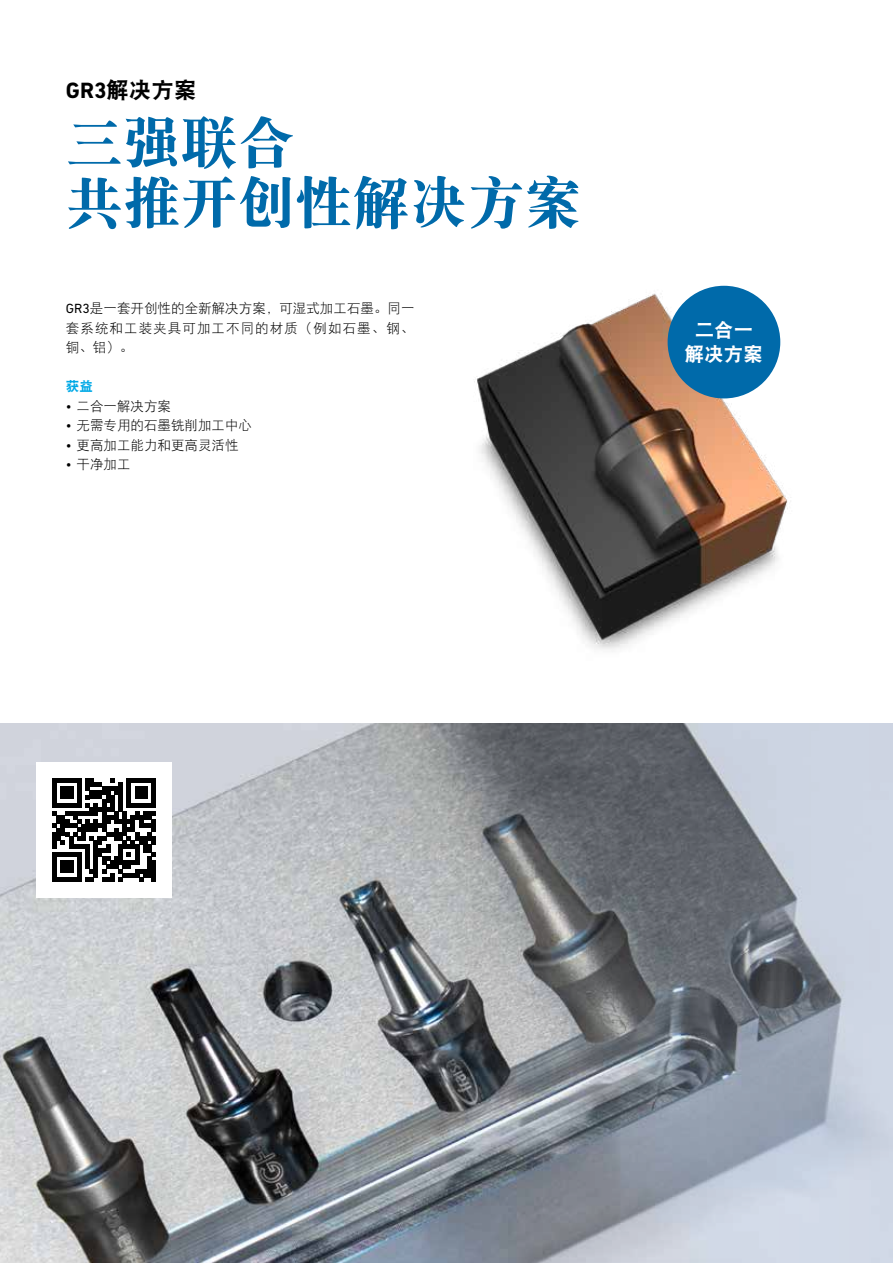
<style>
.page{position:relative;width:893px;height:1263px;background:#fff}
.page>*{position:absolute;margin:0;border:0;box-sizing:border-box;transform-origin:0 0}
.t1{font:57px/60px "DF Song GB W9";letter-spacing:.005em;color:#006aaa}
.t2{font:22.5px "DF Hei GB W9";color:#000}
.t3{font:19.5px/24px "DF Hei GB W9";color:#fff;text-align:center}
.t4{font:13.5px/19.5px "DF Hei GB W3";color:#000;text-align:justify}
.t5{font:13.5px "DF Hei GB W9";color:#00a9e6}
.s1{font-family:"DIN Next W1 G";font-weight:700}
.s2{font-family:"DIN Next W1 G"}
</style>
<div class="page">
<img style="left:111px;top:285px;width:782px;height:439px">
<img style="left:0;top:724px;width:893px;height:539px">
<div style="left:36px;top:762px;width:136px;height:136px;background:#fff"></div>
<svg style="left:53px;top:778px;width:103px;height:103px"></svg>
<div style="left:151px;top:861px;width:5px;height:12px;background:#000"></div>
<div style="left:151px;top:873px;width:5px;height:8px;background:#000"></div>
<div style="left:668px;top:286px;width:112px;height:112px;background:#006aaa;border-radius:50%"></div>
<h2 class="t2" style="left:66px;top:78px;width:132px"><span class="s1">GR3</span>解决方案</h2>
<h1 class="t1" style="left:66px;top:111px;width:517px">三强联合<br>共推开创性解决方案</h1>
<p class="t4" style="left:66px;top:298px;width:350px"><span class="s2">GR3</span>是一套开创性的全新解决方案，可湿式加工石墨。同一套系统和工装夹具可加工不同的材质（例如石墨、钢、铜、铝）。</p>
<p class="t5" style="left:66px;top:379px;width:28px">获益</p>
<p class="t4" style="left:66px;top:396px;width:107px"><span class="s2">•</span> 二合一解决方案</p>
<p class="t4" style="left:66px;top:416px;width:188px"><span class="s2">•</span> 无需专用的石墨铣削加工中心</p>
<p class="t4" style="left:66px;top:435px;width:174px"><span class="s2">•</span> 更高加工能力和更高灵活性</p>
<p class="t4" style="left:66px;top:455px;width:66px"><span class="s2">•</span> 干净加工</p>
<h3 class="t3" style="left:685px;top:317px;width:79px">二合一解决方案</h3>
</div>
